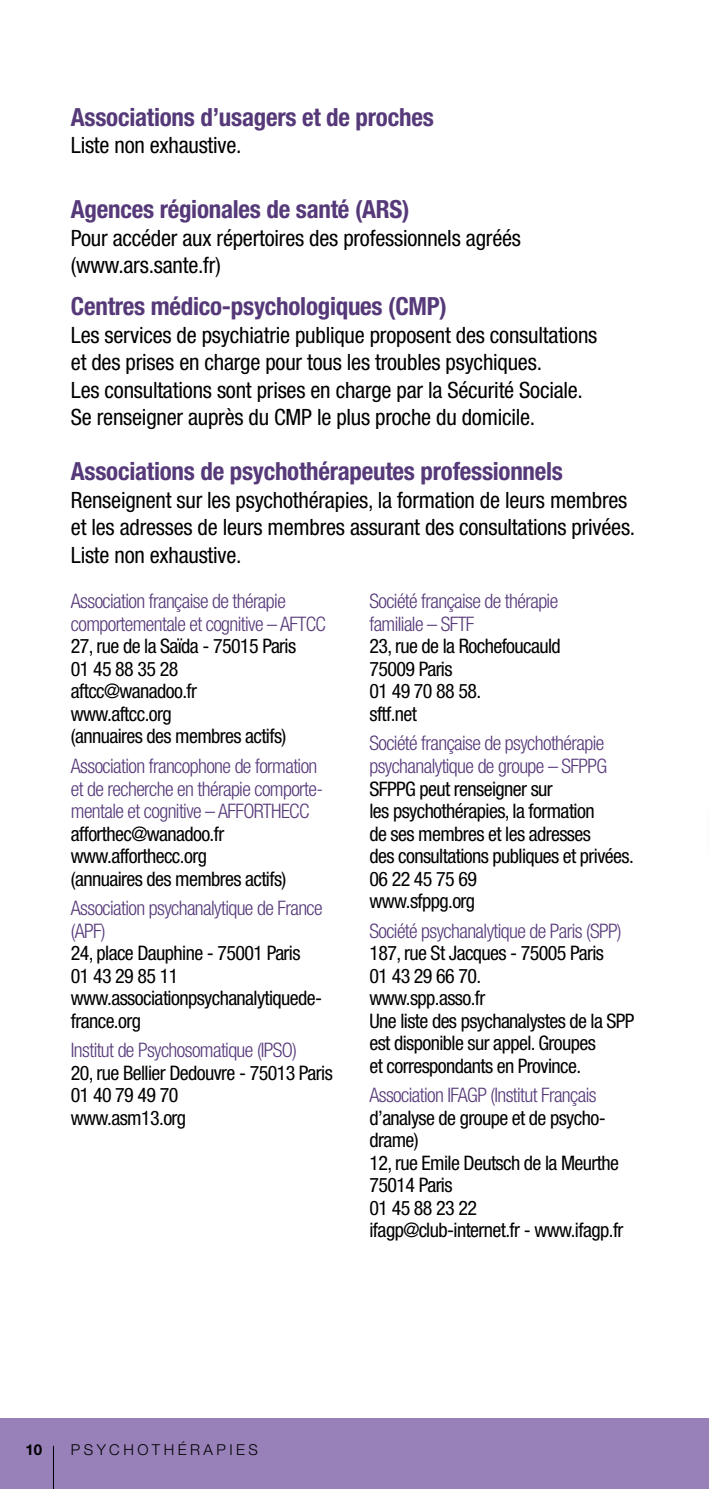
<style>
.page{position:relative;width:709px;height:1489px;background:#fff}
.page>*{position:absolute;margin:0;border:0;box-sizing:border-box;transform-origin:0 0}
.TEXTE_NORMAL_NOIR{font:700 condensed 25px "Helvetica Neue";letter-spacing:-.01em;color:#563979}
.INTERTITRE_COULEUR{font:700 condensed 25px "Helvetica Neue";letter-spacing:-.01em;color:#563979}
.TEXTE_NORMAL_NOIR-2{font:condensed 22.5px/27.5px "Helvetica Neue LT Pro";letter-spacing:-.01em;color:#000}
.TEXTE_NORMAL_NOIR-3{font:condensed 20px/22.5px "Helvetica Neue LT Pro";letter-spacing:-.03em;color:#000}
.TEXTE_NORMAL_NOIR-4{font:300 condensed 20px/22.5px "Helvetica Neue";letter-spacing:-.03em;color:#563979}
.INTERTITRE_COULEUR-2{font:300 condensed 20px/22.5px "Helvetica Neue";letter-spacing:-.03em;color:#563979}
.t1{font:300 15px "Helvetica Neue LT Pro";letter-spacing:.23em;color:#000}
.t2{font:700 15px "Helvetica Neue LT Pro";color:#000}
.s1{font-family:"Helvetica Neue LT Pro";font-weight:400;color:#000}
.s2{font-family:"Helvetica Neue";font-weight:300;color:#563979}
</style>
<div class="page">
<div style="left:0;top:1417px;width:709px;height:71px;background:#9781b8"></div>
<hr style="left:708px;top:801px;width:1px;height:42px;background:#563979">
<hr style="left:53px;top:1445px;width:1px;height:43px;background:#000">
<p class="INTERTITRE_COULEUR" style="left:71px;top:102px;width:364px">Associations d’usagers et de proches</p>
<p class="TEXTE_NORMAL_NOIR-2" style="left:71px;top:131px;width:172px">Liste non exhaustive.</p>
<p class="TEXTE_NORMAL_NOIR" style="left:71px;top:194px;width:340px">Agences régionales de santé (ARS)</p>
<p class="TEXTE_NORMAL_NOIR-2" style="left:71px;top:224px;width:451px">Pour accéder aux répertoires des professionnels agréés (www.ars.sante.fr)</p>
<p class="INTERTITRE_COULEUR" style="left:71px;top:291px;width:377px">Centres médico-psychologiques (CMP)</p>
<p class="TEXTE_NORMAL_NOIR-2" style="left:71px;top:320px;width:528px">Les services de psychiatrie publique proposent des consultations et des prises en charge pour tous les troubles psychiques.<br>Les consultations sont prises en charge par la Sécurité Sociale.<br>Se renseigner auprès du CMP le plus proche du domicile.</p>
<p class="TEXTE_NORMAL_NOIR" style="left:71px;top:456px;width:493px">Associations de psychothérapeutes professionnels</p>
<p class="TEXTE_NORMAL_NOIR-2" style="left:71px;top:485px;width:566px">Renseignent sur les psychothérapies, la formation de leurs membres et les adresses de leurs membres assurant des consultations privées.<br>Liste non exhaustive.</p>
<p class="INTERTITRE_COULEUR-2" style="left:71px;top:590px;width:256px">Association française de thérapie comportementale et cognitive – AFTCC</p>
<p class="TEXTE_NORMAL_NOIR-3" style="left:71px;top:634px;width:227px">27, rue de la Saïda - 75015 Paris<br>01 45 88 35 28 aftcc@wanadoo.fr www.aftcc.org<br>(annuaires des membres actifs)</p>
<p class="TEXTE_NORMAL_NOIR-4" style="left:71px;top:754px;width:254px">Association francophone de formation et de recherche en thérapie comporte&shy;mentale et cognitive – AFFORTHECC <span class="s1">afforthec@wanadoo.fr www.afforthecc.org<br>(annuaires des membres actifs)</span></p>
<p class="TEXTE_NORMAL_NOIR-4" style="left:71px;top:896px;width:253px">Association psychanalytique de France (APF)</p>
<p class="TEXTE_NORMAL_NOIR-3" style="left:71px;top:941px;width:253px">24, place Dauphine - 75001 Paris<br>01 43 29 85 11 www.associationpsychanalytiquede&shy;france.org</p>
<p class="TEXTE_NORMAL_NOIR-4" style="left:71px;top:1038px;width:227px">Institut de Psychosomatique (IPSO)</p>
<p class="TEXTE_NORMAL_NOIR-3" style="left:71px;top:1061px;width:263px">20, rue Bellier Dedouvre - 75013 Paris<br>01 40 79 49 70</p>
<p class="TEXTE_NORMAL_NOIR-3" style="left:71px;top:1106px;width:117px">www.asm13.org</p>
<p class="TEXTE_NORMAL_NOIR-4" style="left:369px;top:590px;width:190px">Société française de thérapie familiale – SFTF</p>
<p class="TEXTE_NORMAL_NOIR-3" style="left:369px;top:634px;width:193px">23, rue de la Rochefoucauld<br>75009 Paris<br>01 49 70 88 58.<br>sftf.net</p>
<p class="TEXTE_NORMAL_NOIR-3" style="left:369px;top:732px;width:266px"><span class="s2">Société française de psychothérapie psychanalytique de groupe – SFPPG </span>SFPPG peut renseigner sur<br>les psychothérapies, la formation<br>de ses membres et les adresses<br>des consultations publiques et privées.</p>
<p class="TEXTE_NORMAL_NOIR-3" style="left:369px;top:867px;width:109px">06 22 45 75 69</p>
<p class="TEXTE_NORMAL_NOIR-3" style="left:369px;top:889px;width:107px">www.sfppg.org</p>
<p class="INTERTITRE_COULEUR-2" style="left:369px;top:919px;width:253px">Société psychanalytique de Paris (SPP)</p>
<p class="TEXTE_NORMAL_NOIR-3" style="left:369px;top:941px;width:266px">187, rue St Jacques - 75005 Paris<br>01 43 29 66 70.<br>www.spp.asso.fr<br>Une liste des psychanalystes de la SPP est disponible sur appel. Groupes<br>et correspondants en Province.</p>
<p class="TEXTE_NORMAL_NOIR-3" style="left:369px;top:1083px;width:238px"><span class="s2">Association IFAGP (Institut Français </span>d’analyse de groupe et de psycho&shy;drame)</p>
<p class="TEXTE_NORMAL_NOIR-3" style="left:369px;top:1151px;width:251px">12, rue Emile Deutsch de la Meurthe<br>75014 Paris<br>01 45 88 23 22</p>
<p class="TEXTE_NORMAL_NOIR-3" style="left:369px;top:1218px;width:255px">ifagp@club-internet.fr - www.ifagp.fr</p>
<p class="t2" style="left:26px;top:1440px;width:18px">10</p>
<p class="t1" style="left:71px;top:1439px;width:188px">PSYCHOTHÉRAPIES</p>
</div>
